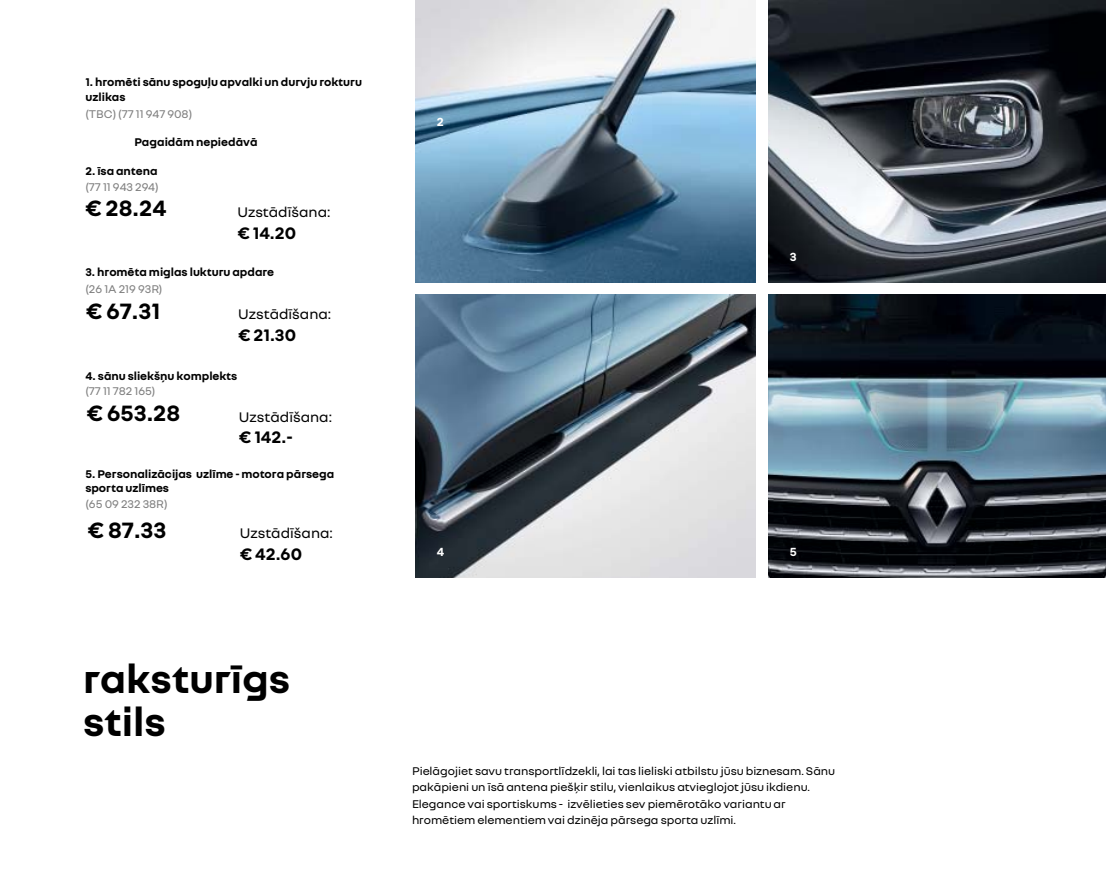
<style>
.page{position:relative;width:1106px;height:872px;background:#fff}
.page>*{position:absolute;margin:0;border:0;box-sizing:border-box;transform-origin:0 0}
.t1{font:700 42px/43.2px "Nouvel R";color:#000}
.t2{font:700 24px "Nouvel R";color:#000}
.t3{font:700 18px "Nouvel R";color:#000}
.t4{font:15px "Nouvel R";color:#000}
.t5{font:700 12.75px "Nouvel R";color:#fff}
.t6{font:12px/16.5px "Nouvel R";color:#000}
.t7{font:700 12px/14.4px "Nouvel R";color:#000}
.t8{font:12px "Nouvel R";color:#7f7f7f}
.s1{font-style:inherit}
</style>
<div class="page">
<img style="left:768px;top:0;width:338px;height:282px">
<img style="left:415px;top:0;width:340px;height:282px">
<img style="left:415px;top:295px;width:340px;height:282px">
<img style="left:768px;top:295px;width:338px;height:282px">
<p class="t7" style="left:85px;top:74px;width:278px">1. hromēti sānu spoguļu apvalki un durvju rokturu uzlikas</p>
<p class="t8" style="left:85px;top:106px;width:108px">(TBC) (77 11 947 908)</p>
<p class="t7" style="left:134px;top:134px;width:125px">Pagaidām nepiedāvā</p>
<p class="t7" style="left:85px;top:163px;width:74px">2. īsa antena</p>
<p class="t8" style="left:85px;top:180px;width:75px">(77 11 943 294)</p>
<h2 class="t2" style="left:85px;top:193px;width:83px">€ 28.24</h2>
<p class="t4" style="left:237px;top:202px;width:95px">Uzstādīšana:</p>
<h3 class="t3" style="left:237px;top:221px;width:60px">€ 14.20</h3>
<p class="t7" style="left:85px;top:264px;width:190px">3. hromēta miglas lukturu apdare</p>
<p class="t8" style="left:85px;top:282px;width:78px">(26 1A 219 93R)</p>
<h2 class="t2" style="left:86px;top:295px;width:76px">€ 67.31</h2>
<p class="t4" style="left:238px;top:305px;width:95px">Uzstādīšana:</p>
<h3 class="t3" style="left:238px;top:323px;width:59px">€ 21.30</h3>
<p class="t7" style="left:85px;top:368px;width:153px">4. sānu sliekšņu komplekts</p>
<p class="t8" style="left:85px;top:383px;width:71px">(77 11 782 165)</p>
<h2 class="t2" style="left:87px;top:398px;width:95px">€ 653.28</h2>
<p class="t4" style="left:239px;top:407px;width:95px">Uzstādīšana:</p>
<h3 class="t3" style="left:239px;top:426px;width:55px">€ 142.<span class="s1">-</span></h3>
<p class="t7" style="left:85px;top:466px;width:250px">5. Personalizācijas uzlīme - motora pārsega sporta uzlīmes</p>
<p class="t8" style="left:85px;top:496px;width:84px">(65 09 232 38R)</p>
<h2 class="t2" style="left:87px;top:514px;width:81px">€ 87.33</h2>
<p class="t4" style="left:240px;top:524px;width:95px">Uzstādīšana:</p>
<h3 class="t3" style="left:240px;top:542px;width:64px">€ 42.60</h3>
<h1 class="t1" style="left:83px;top:655px;width:209px">raksturīgs stils</h1>
<p class="t5" style="left:437px;top:117px;width:9px">2</p>
<p class="t5" style="left:437px;top:547px;width:9px">4</p>
<p class="t5" style="left:789px;top:252px;width:8px">3</p>
<p class="t5" style="left:789px;top:547px;width:9px">5</p>
<p class="t6" style="left:412px;top:761px;width:424px">Pielāgojiet savu transportlīdzekli, lai tas lieliski atbilstu jūsu biznesam. Sānu pakāpieni un īsā antena piešķir stilu, vienlaikus atvieglojot jūsu ikdienu.<br>Elegance vai sportiskums - izvēlieties sev piemērotāko variantu ar hromētiem elementiem vai dzinēja pārsega sporta uzlīmi.</p>
</div>
